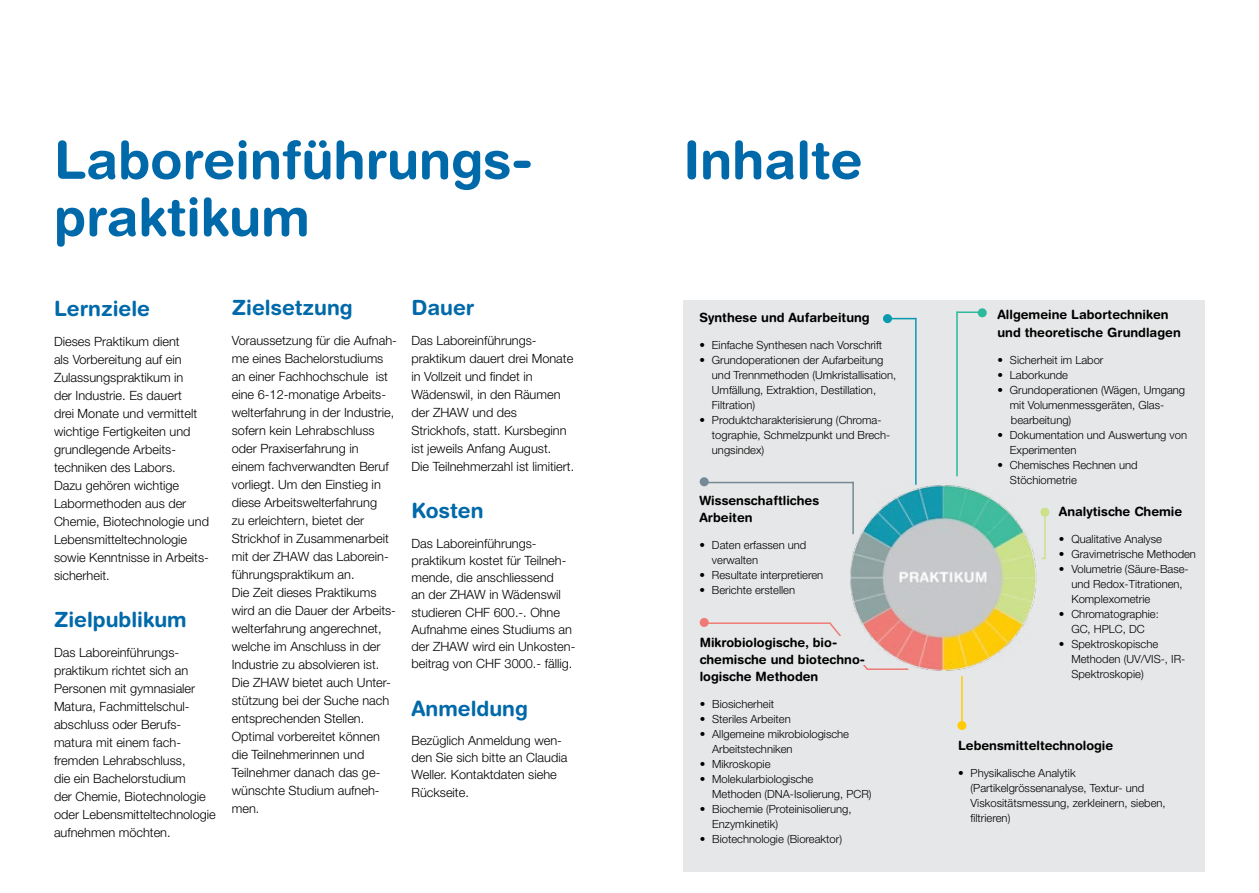
<style>
.page{position:relative;width:1259px;height:893px;background:#fff}
.page>*{position:absolute;margin:0;border:0;box-sizing:border-box;transform-origin:0 0}
.t1{font:700 52.5px/57px "Helvetica Rounded LT Std";color:#0069aa}
.t2{font:700 21px "Helvetica Rounded LT Std";color:#0069aa}
.t3{font:300 12.75px/18px "Helvetica Neue LT Pro";color:#000}
.t4{font:700 12.75px/17.2px "Helvetica Rounded LT Std";color:#000}
.t5{font:300 11.25px/15px "Helvetica Neue LT Pro";color:#000}
.s1{font-family:"Helvetica Rounded LT Std";font-weight:700}
</style>
<div class="page">
<div style="left:683px;top:300px;width:522px;height:572px;background:#e6e7e8"></div>
<img style="left:834px;top:466px;width:216px;height:234px">
<hr style="left:956px;top:311px;width:1px;height:165px;background:#2dba9b">
<hr style="left:957px;top:311px;width:25px;height:2px;background:#2dba9b">
<div style="left:977px;top:308px;width:9px;height:9px;background:#2dba9b;border-radius:50%"></div>
<hr style="left:1044px;top:511px;width:1px;height:48px;background:#cde18c">
<div style="left:1040px;top:508px;width:9px;height:9px;background:#cde18c;border-radius:50%"></div>
<hr style="left:961px;top:676px;width:1px;height:49px;background:#ffcb05">
<div style="left:957px;top:721px;width:9px;height:9px;background:#ffcb05;border-radius:50%"></div>
<hr style="left:704px;top:622px;width:126px;height:2px;background:#f07a75">
<div style="left:699px;top:618px;width:9px;height:9px;background:#f07a75;border-radius:50%"></div>
<hr style="left:852px;top:482px;width:2px;height:52px;background:#748a96">
<hr style="left:704px;top:482px;width:150px;height:1px;background:#748a96">
<div style="left:699px;top:477px;width:9px;height:9px;background:#748a96;border-radius:50%"></div>
<hr style="left:915px;top:318px;width:1px;height:167px;background:#0a99af">
<svg style="left:892px;top:318px;width:23px;height:1px"></svg>
<div style="left:883px;top:314px;width:9px;height:9px;background:#0a99af;border-radius:50%"></div>
<hr style="left:867px;top:668px;width:41px;height:2px;background:#f07a75">
<svg style="left:827px;top:621px;width:42px;height:50px"></svg>
<div style="left:797px;top:636px;width:71px;height:29px;background:#e6e7e8"></div>
<h1 class="t1" style="left:54px;top:131px;width:480px">Laboreinführungs&shy;praktikum</h1>
<h2 class="t2" style="left:54px;top:295px;width:98px">Lernziele</h2>
<p class="t3" style="left:54px;top:332px;width:156px">Dieses Praktikum dient<br>als Vorbereitung auf ein<br>Zulassungspraktikum in<br>der Industrie. Es dauert<br>drei Monate und vermittelt wichtige Fertigkeiten und grundlegende Arbeits&shy;techniken des Labors.<br>Dazu gehören wichtige<br>Labormethoden aus der<br>Chemie, Biotechnologie und<br>Lebensmitteltechnologie sowie Kenntnisse in Arbeits&shy;sicherheit.</p>
<h2 class="t2" style="left:54px;top:607px;width:134px">Zielpublikum</h2>
<p class="t3" style="left:54px;top:643px;width:163px">Das Laboreinführungs&shy;praktikum richtet sich an<br>Personen mit gymnasialer<br>Matura, Fachmittelschul&shy;abschluss oder Berufs&shy;matura mit einem fach&shy;fremden Lehrabschluss,<br>die ein Bachelorstudium<br>der Chemie, Biotechnologie oder Lebensmitteltechnologie aufnehmen möchten.</p>
<h2 class="t2" style="left:232px;top:295px;width:122px">Zielsetzung</h2>
<p class="t3" style="left:232px;top:331px;width:167px">Voraussetzung für die Aufnah&shy;me eines Bachelorstudiums an einer Fachhochschule ist eine 6-12-monatige Arbeits&shy;welterfahrung in der Industrie, sofern kein Lehrabschluss oder Praxiserfahrung in<br>einem fachverwandten Beruf vorliegt. Um den Einstieg in diese Arbeitswelterfahrung<br>zu erleichtern, bietet der<br>Strickhof in Zusammenarbeit mit der ZHAW das Laborein&shy;führungspraktikum an.<br>Die Zeit dieses Praktikums wird an die Dauer der Arbeits&shy;welterfahrung angerechnet, welche im Anschluss in der<br>Industrie zu absolvieren ist.<br>Die ZHAW bietet auch Unter&shy;stützung bei der Suche nach entsprechenden Stellen.<br>Optimal vorbereitet können die Teilnehmerinnen und<br>Teilnehmer danach das ge&shy;wünschte Studium aufneh&shy;men.</p>
<h2 class="t2" style="left:411px;top:295px;width:64px">Dauer</h2>
<p class="t3" style="left:411px;top:331px;width:164px">Das Laboreinführungs&shy;praktikum dauert drei Monate in Vollzeit und findet in<br>Wädenswil, in den Räumen der ZHAW und des<br>Strickhofs, statt. Kursbeginn ist jeweils Anfang August.<br>Die Teilnehmerzahl ist limitiert.</p>
<h2 class="t2" style="left:411px;top:498px;width:73px">Kosten</h2>
<p class="t3" style="left:411px;top:534px;width:165px;line-height:17.2px">Das Laboreinführungs&shy;praktikum kostet für Teilneh&shy;mende, die anschliessend<br>an der ZHAW in Wädenswil studieren CHF 600.-. Ohne<br>Aufnahme eines Studiums an der ZHAW wird ein Unkosten&shy;beitrag von CHF 3000.- fällig.</p>
<h2 class="t2" style="left:411px;top:695px;width:118px">Anmeldung</h2>
<p class="t3" style="left:411px;top:731px;width:157px;line-height:17.2px">Bezüglich Anmeldung wen&shy;den Sie sich bitte an Claudia<br>Weller. Kontaktdaten siehe<br>Rückseite.</p>
<h1 class="t1" style="left:683px;top:131px;width:180px">Inhalte</h1>
<p class="t4" style="left:699px;top:309px;width:172px">Synthese und Aufarbeitung</p>
<p class="t5" style="left:699px;top:338px;width:184px"><span class="s1">•</span> Einfache Synthesen nach Vorschrift</p>
<p class="t5" style="left:712px;top:353px;width:186px;text-indent:-13px"><span class="s1">•</span> Grundoperationen der Aufarbeitung und Trennmethoden (Umkristallisation, Umfällung, Extraktion, Destillation, Filtration)</p>
<p class="t5" style="left:712px;top:413px;width:180px;text-indent:-13px"><span class="s1">•</span> Produktcharakterisierung (Chroma&shy;tographie, Schmelzpunkt und Brech&shy;ungsindex)</p>
<p class="t4" style="left:699px;top:492px;width:121px">Wissenschaftliches<br>Arbeiten</p>
<p class="t5" style="left:712px;top:538px;width:96px;text-indent:-13px"><span class="s1">•</span> Daten erfassen und verwalten</p>
<p class="t5" style="left:699px;top:568px;width:125px"><span class="s1">•</span> Resultate interpretieren</p>
<p class="t5" style="left:699px;top:583px;width:97px"><span class="s1">•</span> Berichte erstellen</p>
<p class="t4" style="left:699px;top:633px;width:167px">Mikrobiologische, bio&shy;chemische und biotechno&shy;logische Methoden</p>
<p class="t5" style="left:699px;top:696px;width:76px"><span class="s1">•</span> Biosicherheit</p>
<p class="t5" style="left:699px;top:711px;width:93px"><span class="s1">•</span> Steriles Arbeiten</p>
<p class="t5" style="left:712px;top:726px;width:138px;text-indent:-13px"><span class="s1">•</span> Allgemeine mikrobiologische<br>Arbeitstechniken</p>
<p class="t5" style="left:699px;top:756px;width:72px"><span class="s1">•</span> Mikroskopie</p>
<p class="t5" style="left:712px;top:771px;width:161px;text-indent:-13px"><span class="s1">•</span> Molekularbiologische<br>Methoden (DNA-Isolierung, PCR)</p>
<p class="t5" style="left:712px;top:801px;width:141px;text-indent:-13px"><span class="s1">•</span> Biochemie (Proteinisolierung,<br>Enzymkinetik)</p>
<p class="t5" style="left:699px;top:831px;width:144px"><span class="s1">•</span> Biotechnologie (Bioreaktor)</p>
<p class="t4" style="left:997px;top:305px;width:185px;line-height:18px">Allgemeine Labortechniken und theoretische Grundlagen</p>
<p class="t5" style="left:997px;top:352px;width:108px"><span class="s1">•</span> Sicherheit im Labor</p>
<p class="t5" style="left:997px;top:367px;width:72px"><span class="s1">•</span> Laborkunde</p>
<p class="t5" style="left:1010px;top:382px;width:177px;text-indent:-13px"><span class="s1">•</span> Grundoperationen (Wägen, Umgang mit Volumenmessgeräten, Glas&shy;bearbeitung)</p>
<p class="t5" style="left:1010px;top:427px;width:179px;text-indent:-13px"><span class="s1">•</span> Dokumentation und Auswertung von<br>Experimenten</p>
<p class="t5" style="left:1010px;top:457px;width:129px;text-indent:-13px"><span class="s1">•</span> Chemisches Rechnen und<br>Stöchiometrie</p>
<p class="t4" style="left:1059px;top:503px;width:125px">Analytische Chemie</p>
<p class="t5" style="left:1059px;top:531px;width:105px"><span class="s1">•</span> Qualitative Analyse</p>
<p class="t5" style="left:1059px;top:546px;width:139px"><span class="s1">•</span> Gravimetrische Methoden</p>
<p class="t5" style="left:1071px;top:561px;width:119px;text-indent:-13px"><span class="s1">•</span> Volumetrie (Säure-Base&shy;und Redox-Titrationen,<br>Komplexometrie</p>
<p class="t5" style="left:1059px;top:606px;width:102px;text-align:center"><span class="s1">•</span> Chromatographie:<br>GC, HPLC, DC</p>
<p class="t5" style="left:1071px;top:636px;width:115px;text-indent:-13px"><span class="s1">•</span> Spektroskopische<br>Methoden (UV/VIS-, IR-<br>Spektroskopie)</p>
<p class="t4" style="left:958px;top:736px;width:157px">Lebensmitteltechnologie</p>
<p class="t5" style="left:970px;top:765px;width:197px;text-indent:-13px"><span class="s1">•</span> Physikalische Analytik (Partikelgrössenanalyse, Textur- und<br>Viskositätsmessung, zerkleinern, sieben, filtrieren)</p>
</div>
